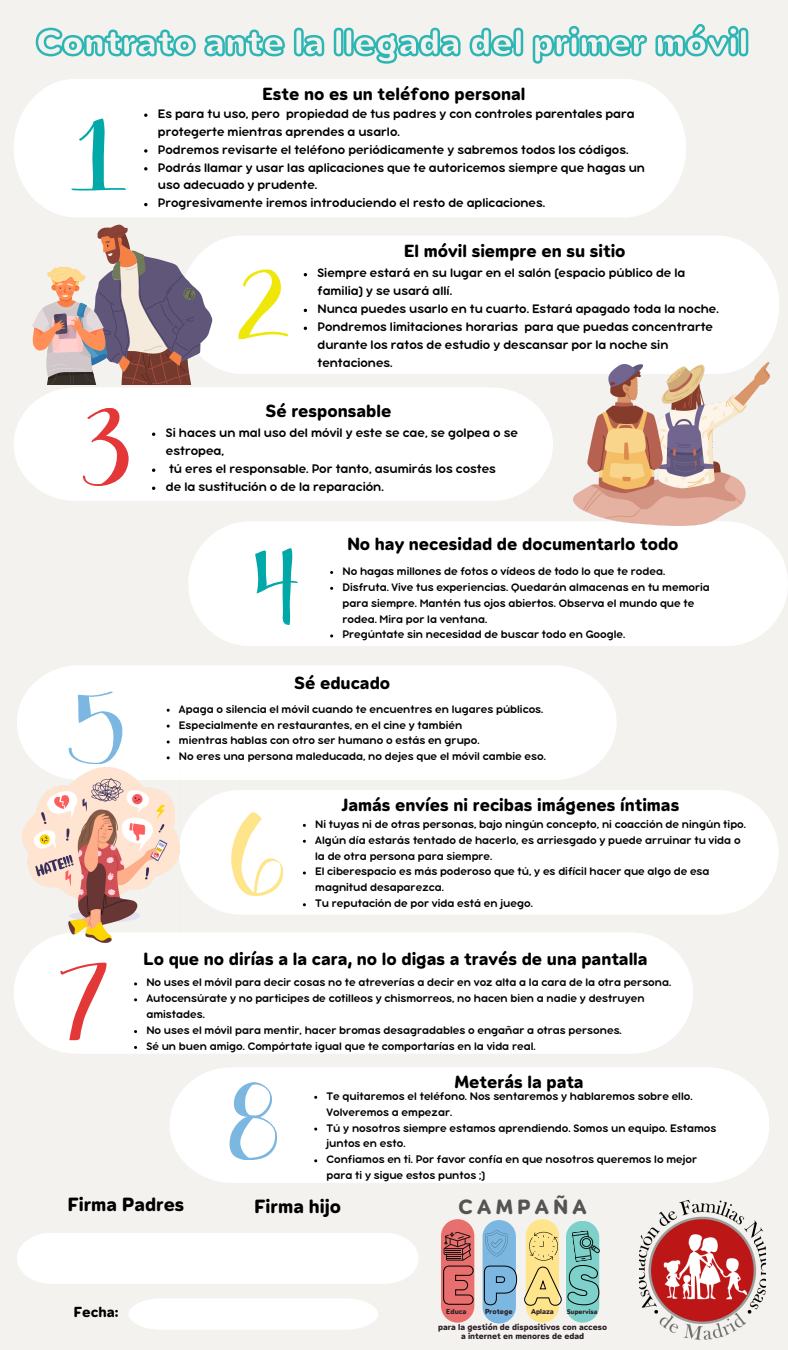
<style>
.page{position:relative;width:788px;height:1350px;background:#f4f2ef}
.page>*{position:absolute;margin:0;border:0;box-sizing:border-box;transform-origin:0 0}
.t1{font:20.55px "Opun Mai 700";letter-spacing:.21em;color:#545454}
.t2{font:19.05px "Opun Mai 700";color:#000}
.t3{font:17.55px "Opun Mai 700";color:#000}
.t4{font:14.55px "Opun Mai 700";color:#000}
.t5{font:13.5px/18px "Bubbleboddy Neue";color:#000}
.t6{font:13.35px/17.9px "Bubbleboddy Neue";color:#000}
.t7{font:11.85px/15.9px "Bubbleboddy Neue";color:#000}
.t8{font:8.55px/8.9px "Opun Mai 700";color:#291b25;text-align:center}
.t9{font:7.2px "Opun Mai 700";color:#291b25}
.t10{font:6.6px "Opun Mai 700";color:#291b25}
</style>
<div class="page">
<div style="left:212px;top:236px;width:567px;height:138px;background:#fff"></div>
<div style="left:14px;top:388px;width:539px;height:113px;background:#fff"></div>
<div style="left:188px;top:521px;width:599px;height:125px;background:#fff;border-radius:62px"></div>
<div style="left:17px;top:665px;width:599px;height:115px;background:#fff"></div>
<div style="left:179px;top:790px;width:599px;height:125px;background:#fff;border-radius:62px"></div>
<div style="left:14px;top:933px;width:679px;height:121px;background:#fff"></div>
<svg style="left:238px;top:270px;width:50px;height:69px"></svg>
<svg style="left:255px;top:548px;width:43px;height:77px"></svg>
<svg style="left:69px;top:692px;width:54px;height:72px"></svg>
<svg style="left:231px;top:812px;width:52px;height:83px"></svg>
<div style="left:170px;top:1067px;width:599px;height:116px;background:#fff"></div>
<svg style="left:60px;top:963px;width:47px;height:77px"></svg>
<svg style="left:229px;top:1082px;width:48px;height:78px"></svg>
<svg style="left:83px;top:408px;width:46px;height:78px"></svg>
<img style="left:23px;top:767px;width:156px;height:176px">
<div style="left:14px;top:79px;width:672px;height:138px;background:#fff"></div>
<svg style="left:32px;top:224px;width:180px;height:160px"></svg>
<svg style="left:71px;top:119px;width:55px;height:72px"></svg>
<img style="left:573px;top:362px;width:196px;height:164px">
<svg style="left:35px;top:24px;width:714px;height:40px"></svg>
<svg style="left:144px;top:149px;width:3px;height:4px"></svg>
<div style="left:17px;top:1233px;width:401px;height:51px;background:#fff"></div>
<div style="left:129px;top:1299px;width:249px;height:31px;background:#fff"></div>
<img style="left:639px;top:1199px;width:126px;height:142px">
<div style="left:441px;top:1219px;width:33px;height:104px;background:#e86f6e;border-radius:17px"></div>
<div style="left:566px;top:1221px;width:33px;height:102px;background:#7dd1ca;border-radius:17px"></div>
<div style="left:525px;top:1219px;width:34px;height:104px;background:#fee58c;border-radius:17px"></div>
<div style="left:482px;top:1220px;width:34px;height:104px;background:#7bb7e0;border-radius:17px"></div>
<svg style="left:485px;top:1230px;width:23px;height:26px"></svg>
<svg style="left:443px;top:1232px;width:31px;height:73px"></svg>
<svg style="left:483px;top:1265px;width:34px;height:41px"></svg>
<svg style="left:524px;top:1229px;width:76px;height:77px"></svg>
<h6 class="t3" style="left:262px;top:84px;width:264px">Este no es un teléfono personal</h6>
<h6 class="t6" style="left:158px;top:106px;width:478px">Es para tu uso, pero propiedad de tus padres y con controles parentales para protegerte mientras aprendes a usarlo.</h6>
<p class="t6" style="left:158px;top:142px;width:472px">Podremos revisarte el teléfono periódicamente y sabremos todos los códigos.</p>
<p class="t6" style="left:158px;top:159px;width:488px">Podrás llamar y usar las aplicaciones que te autoricemos siempre que hagas un uso adecuado y prudente.</p>
<h4 class="t6" style="left:158px;top:195px;width:388px">Progresivamente iremos introduciendo el resto de aplicaciones.</h4>
<h6 class="t3" style="left:404px;top:240px;width:223px">El móvil siempre en su sitio</h6>
<p class="t6" style="left:317px;top:265px;width:369px">Siempre estará en su lugar en el salón (espacio público de la familia) y se usará allí.</p>
<h6 class="t6" style="left:317px;top:301px;width:402px">Nunca puedes usarlo en tu cuarto. Estará apagado toda la noche.</h6>
<h6 class="t6" style="left:317px;top:319px;width:397px">Pondremos limitaciones horarias para que puedas concentrarte durante los ratos de estudio y descansar por la noche sin tentaciones.</h6>
<h6 class="t3" style="left:265px;top:401px;width:127px">Sé responsable</h6>
<p class="t5" style="left:166px;top:425px;width:353px">Si haces un mal uso del móvil y este se cae, se golpea o se estropea,</p>
<h6 class="t5" style="left:169px;top:461px;width:328px">tú eres el responsable. Por tanto, asumirás los costes</h6>
<h6 class="t5" style="left:166px;top:479px;width:219px">de la sustitución o de la reparación.</h6>
<p class="t3" style="left:347px;top:534px;width:333px">No hay necesidad de documentarlo todo</p>
<p class="t7" style="left:342px;top:564px;width:324px">No hagas millones de fotos o vídeos de todo lo que te rodea.</p>
<p class="t7" style="left:342px;top:580px;width:369px">Disfruta. Vive tus experiencias. Quedarán almacenas en tu memoria para siempre. Mantén tus ojos abiertos. Observa el mundo que te rodea. Mira por la ventana.</p>
<p class="t7" style="left:342px;top:628px;width:284px">Pregúntate sin necesidad de buscar todo en Google.</p>
<p class="t3" style="left:294px;top:673px;width:97px">Sé educado</p>
<h4 class="t7" style="left:179px;top:702px;width:366px">Apaga o silencia el móvil cuando te encuentres en lugares públicos.</h4>
<p class="t7" style="left:179px;top:718px;width:285px">Especialmente en restaurantes, en el cine y también</p>
<h4 class="t7" style="left:179px;top:734px;width:302px">mientras hablas con otro ser humano o estás en grupo.</h4>
<p class="t7" style="left:179px;top:750px;width:368px">No eres una persona maleducada, no dejes que el móvil cambie eso.</p>
<p class="t3" style="left:341px;top:795px;width:339px">Jamás envíes ni recibas imágenes íntimas</p>
<h6 class="t7" style="left:315px;top:817px;width:432px">Ni tuyas ni de otras personas, bajo ningún concepto, ni coacción de ningún tipo.</h6>
<h6 class="t7" style="left:315px;top:833px;width:427px">Algún día estarás tentado de hacerlo, es arriesgado y puede arruinar tu vida o la de otra persona para siempre.</h6>
<p class="t7" style="left:315px;top:865px;width:396px">El ciberespacio es más poderoso que tú, y es difícil hacer que algo de esa magnitud desaparezca.</p>
<h4 class="t7" style="left:315px;top:896px;width:219px">Tu reputación de por vida está en juego.</h4>
<p class="t3" style="left:144px;top:949px;width:505px">Lo que no dirías a la cara, no lo digas a través de una pantalla</p>
<p class="t7" style="left:146px;top:976px;width:526px">No uses el móvil para decir cosas no te atreverías a decir en voz alta a la cara de la otra persona.</p>
<p class="t7" style="left:146px;top:992px;width:499px">Autocensúrate y no participes de cotilleos y chismorreos, no hacen bien a nadie y destruyen amistades.</p>
<h4 class="t7" style="left:146px;top:1023px;width:477px">No uses el móvil para mentir, hacer bromas desagradables o engañar a otras persones.</h4>
<p class="t7" style="left:146px;top:1039px;width:390px">Sé un buen amigo. Compórtate igual que te comportarías en la vida real.</p>
<p class="t3" style="left:454px;top:1072px;width:131px">Meterás la pata</p>
<p class="t7" style="left:326px;top:1089px;width:367px">Te quitaremos el teléfono. Nos sentaremos y hablaremos sobre ello.<br>Volveremos a empezar.</p>
<p class="t7" style="left:326px;top:1121px;width:391px">Tú y nosotros siempre estamos aprendiendo. Somos un equipo. Estamos juntos en esto.</p>
<p class="t7" style="left:326px;top:1152px;width:372px">Confiamos en ti. Por favor confía en que nosotros queremos lo mejor para ti y sigue estos puntos ;)</p>
<p class="t2" style="left:68px;top:1194px;width:118px">Firma Padres</p>
<p class="t2" style="left:254px;top:1196px;width:88px">Firma hijo</p>
<p class="t4" style="left:74px;top:1304px;width:46px">Fecha:</p>
<h4 class="t1" style="left:458px;top:1195px;width:129px">CAMPAÑA</h4>
<p class="t10" style="left:566px;top:1308px;width:32px">Supervisa</p>
<p class="t9" style="left:446px;top:1307px;width:22px">Educa</p>
<p class="t9" style="left:485px;top:1307px;width:29px">Protege</p>
<h3 class="t9" style="left:531px;top:1307px;width:24px">Aplaza</h3>
<h2 class="t8" style="left:438px;top:1322px;width:170px">para la gestión de dispositivos con acceso a internet en menores de edad</h2>
</div>
